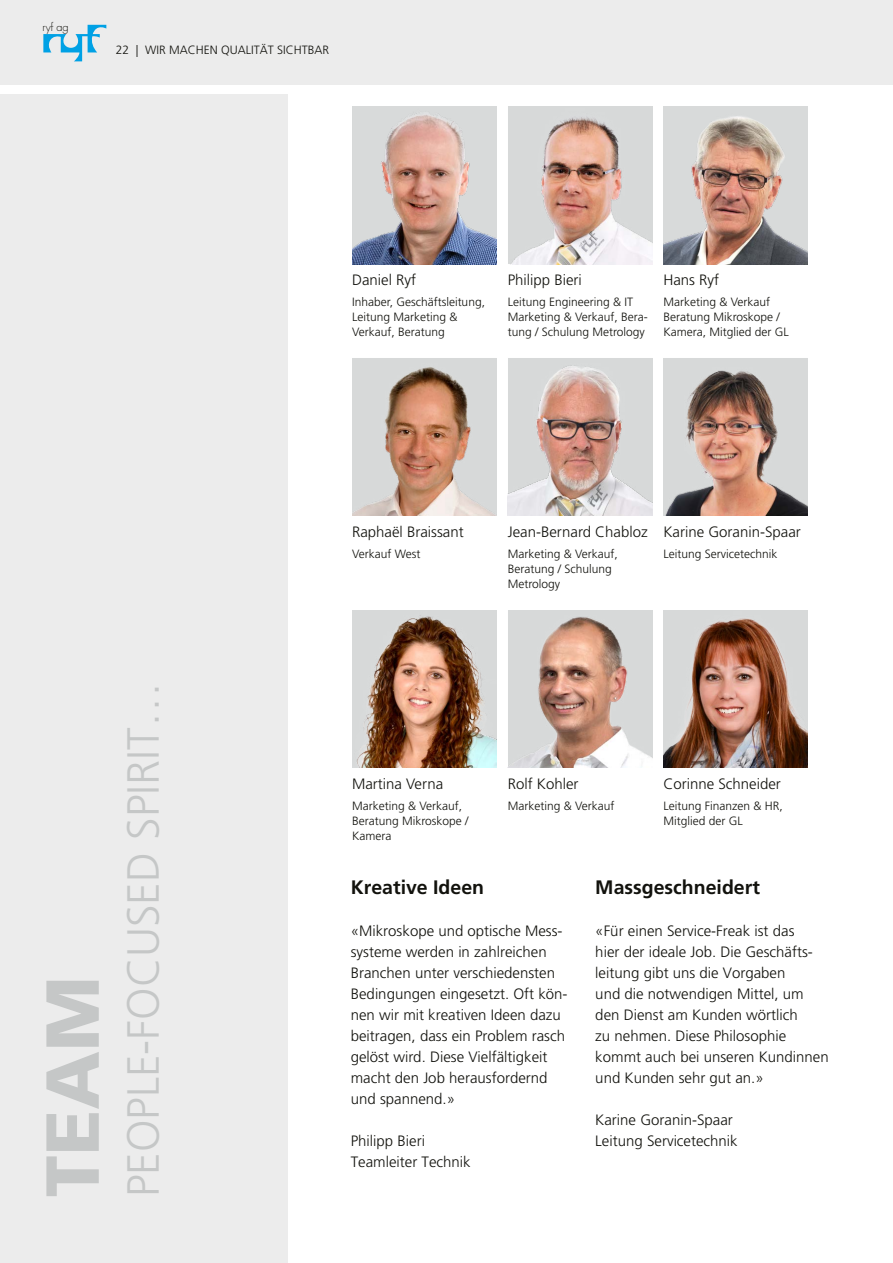
<style>
.page{position:relative;width:893px;height:1263px;background:#fff}
.page>*{position:absolute;margin:0;border:0;box-sizing:border-box;transform-origin:0 0}
.t1{font:900 75px "Frutiger LT Std";color:#c5c7c7}
.t2{font:300 45px "Frutiger LT Std";color:#c5c7c7}
.t3{font:700 19.5px "Frutiger LT Std";color:#12120d}
.t4{font:300 15px/21px "Frutiger LT Std";color:#12120d}
.t5{font:300 12px/15px "Frutiger LT Std";color:#12120d}
.t6{font:300 10.95px "Futura Std";color:#12120d}
</style>
<div class="page">
<div style="left:0;top:94px;width:287px;height:1169px;background:#ececec"></div>
<div style="left:0;top:0;width:893px;height:84px;background:#ececec"></div>
<svg style="left:43px;top:25px;width:63px;height:36px"></svg>
<img style="left:352px;top:107px;width:145px;height:157px">
<img style="left:352px;top:358px;width:145px;height:157px">
<img style="left:352px;top:610px;width:145px;height:158px">
<img style="left:508px;top:107px;width:144px;height:157px">
<img style="left:508px;top:358px;width:144px;height:157px">
<img style="left:508px;top:610px;width:144px;height:158px">
<img style="left:663px;top:107px;width:145px;height:157px">
<img style="left:663px;top:610px;width:145px;height:158px">
<img style="left:663px;top:358px;width:145px;height:157px">
<p class="t6" style="left:43px;top:20px;width:28px">ryf ag</p>
<p class="t5" style="left:116px;top:43px;width:215px">22 | WIR MACHEN QUALITÄT SICHTBAR</p>
<h1 class="t1" style="left:27px;top:1197px;width:222px;rotate:-90deg">TEAM</h1>
<h2 class="t2" style="left:118px;top:1197px;width:516px;rotate:-90deg">PEOPLE-FOCUSED SPIRIT…</h2>
<p class="t4" style="left:352px;top:270px;width:66px">Daniel Ryf</p>
<p class="t5" style="left:352px;top:294px;width:134px">Inhaber, Geschäftsleitung,<br>Leitung Marketing &amp;<br>Verkauf, Beratung</p>
<p class="t4" style="left:508px;top:270px;width:76px">Philipp Bieri</p>
<p class="t5" style="left:508px;top:294px;width:142px">Leitung Engineering &amp; IT<br>Marketing &amp; Verkauf, Bera&shy;tung / Schulung Metrology</p>
<p class="t4" style="left:663px;top:270px;width:57px">Hans Ryf</p>
<p class="t5" style="left:663px;top:294px;width:127px">Marketing &amp; Verkauf<br>Beratung Mikroskope /<br>Kamera, Mitglied der GL</p>
<p class="t4" style="left:352px;top:522px;width:113px">Raphaël Braissant</p>
<p class="t5" style="left:352px;top:546px;width:70px">Verkauf West</p>
<p class="t4" style="left:508px;top:522px;width:142px">Jean-Bernard Chabloz</p>
<p class="t5" style="left:508px;top:546px;width:112px">Marketing &amp; Verkauf,<br>Beratung / Schulung<br>Metrology</p>
<p class="t4" style="left:663px;top:522px;width:139px">Karine Goranin-Spaar</p>
<p class="t5" style="left:663px;top:547px;width:115px">Leitung Servicetechnik</p>
<p class="t4" style="left:352px;top:774px;width:93px">Martina Verna</p>
<p class="t5" style="left:352px;top:798px;width:118px">Marketing &amp; Verkauf,<br>Beratung Mikroskope /<br>Kamera</p>
<p class="t4" style="left:508px;top:774px;width:72px">Rolf Kohler</p>
<p class="t5" style="left:508px;top:798px;width:108px">Marketing &amp; Verkauf</p>
<p class="t4" style="left:663px;top:774px;width:119px">Corinne Schneider</p>
<p class="t5" style="left:663px;top:798px;width:121px">Leitung Finanzen &amp; HR,<br>Mitglied der GL</p>
<h3 class="t3" style="left:351px;top:876px;width:135px">Kreative Ideen</h3>
<p class="t4" style="left:351px;top:921px;width:218px">«Mikroskope und optische Mess&shy;systeme werden in zahlreichen<br>Branchen unter verschiedensten<br>Bedingungen eingesetzt. Oft kön&shy;nen wir mit kreativen Ideen dazu beitragen, dass ein Problem rasch gelöst wird. Diese Vielfältigkeit macht den Job herausfordernd und spannend.»</p>
<p class="t4" style="left:351px;top:1131px;width:121px">Philipp Bieri<br>Teamleiter Technik</p>
<h3 class="t3" style="left:595px;top:876px;width:166px">Massgeschneidert</h3>
<p class="t4" style="left:595px;top:921px;width:235px">«Für einen Service-Freak ist das<br>hier der ideale Job. Die Geschäfts&shy;leitung gibt uns die Vorgaben<br>und die notwendigen Mittel, um den Dienst am Kunden wörtlich<br>zu nehmen. Diese Philosophie kommt auch bei unseren Kundinnen und Kunden sehr gut an.»</p>
<p class="t4" style="left:595px;top:1110px;width:144px">Karine Goranin-Spaar<br>Leitung Servicetechnik</p>
</div>
